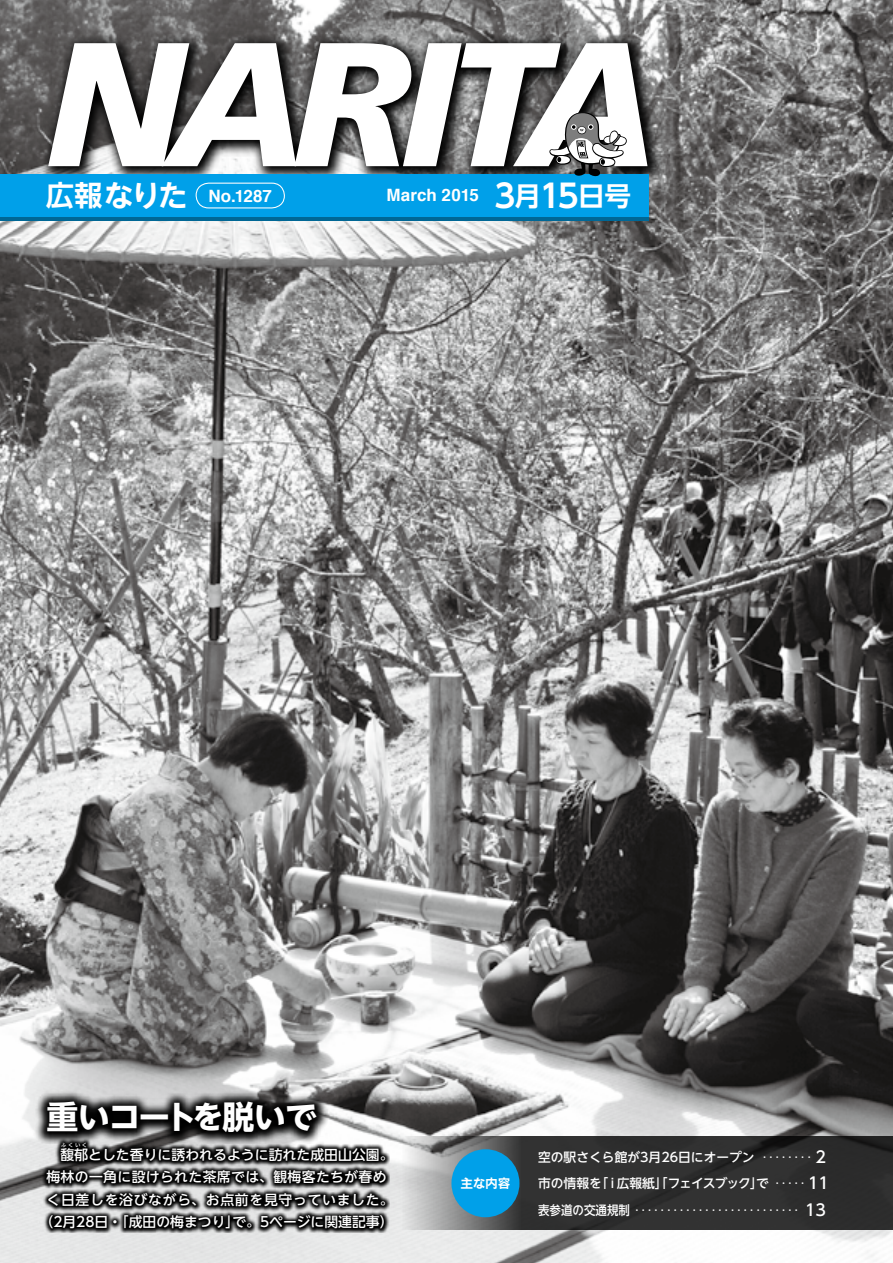
<style>
.page{position:relative;width:893px;height:1263px;background:#fff}
.page>*{position:absolute;margin:0;border:0;box-sizing:border-box;transform-origin:0 0}
.t1{font:700 31.95px "UD Shin Go NT Pro";letter-spacing:-.04em;color:#fff}
.t2{font:700 31.95px "UD Shin Go NT Pro De";color:#fff}
.t3{font:700 30.3px "UD Shin Go NT Pro De";color:#fff}
.t4{font:700 26.55px "UD Shin Go NT Pro De";color:#fff}
.t5{font:700 16.95px "Helvetica";color:#fff}
.t6{font:500 15.9px "UD Shin Go NT Pro";color:#fff}
.t7{font:500 13.8px/22.4px "UD Shin Go NT Pro";letter-spacing:.03em;color:#fff;text-align:center}
.t8{font:500 13.8px "UD Shin Go NT Pro";letter-spacing:.005em;color:#fff}
.t9{font:300 12.75px "UD Shin Go NT Pro";color:#fff}
.t10{font:500 12.75px "UD Shin Go NT Pro";color:#fff}
.t11{font:500 12.75px "UD Shin Go NT Pro";letter-spacing:-.03em;color:#fff}
.t12{font:12.75px "Rodin Pro B";color:#fff}
.t13{font:500 5.25px "UD Shin Go NT Pro";color:#fff}
.s1{font-size:28.35px}
.s2{font-weight:300}
.s3{font-weight:500}
</style>
<div class="page">
<img style="left:0;top:0;width:893px;height:1263px">
<svg style="left:398px;top:1136px;width:495px;height:94px;background:#424343"></svg>
<div style="left:451px;top:1149px;width:68px;height:68px;background:#00a0e9;border-radius:50%"></div>
<svg style="left:40px;top:1136px;width:350px;height:96px;background:#4b4c4c"></svg>
<svg style="left:33px;top:1087px;width:294px;height:56px;background:#535353"></svg>
<svg style="left:37px;top:32px;width:625px;height:150px;background:#6d6c6c"></svg>
<svg style="left:48px;top:43px;width:599px;height:123px"></svg>
<div style="left:0;top:178px;width:648px;height:43px;background:#006795"></div>
<div style="left:0;top:174px;width:648px;height:43px;background:#00a0e9"></div>
<svg style="left:549px;top:112px;width:78px;height:64px"></svg>
<div style="left:196px;top:183px;width:89px;height:25px;border:1px solid #fff;border-radius:13px"></div>
<h2 class="t3" style="left:46px;top:171px;width:144px"><span class="s1">広報</span>なりた</h2>
<p class="t5" style="left:208px;top:182px;width:65px">No.1287</p>
<p class="t5" style="left:386px;top:182px;width:94px">March 2015</p>
<h1 class="t2" style="left:495px;top:170px;width:23px">3</h1>
<h1 class="t2" style="left:540px;top:170px;width:41px">15</h1>
<h3 class="t4" style="left:578px;top:174px;width:54px">日号</h3>
<h3 class="t4" style="left:514px;top:174px;width:28px">月</h3>
<h1 class="t1" style="left:46px;top:1091px;width:272px">重いコートを脱いで</h1>
<p class="t13" style="left:61px;top:1141px;width:28px">ふくいく</p>
<p class="t7" style="left:40px;top:1165px;width:355px">梅林の一角に設けられた茶席では、観梅客たちが春めく日差しを浴びながら、お点前を見守っていました。（2月28日・「成田の梅まつりで」。5ページに関連記事(</p>
<p class="t8" style="left:60px;top:1144px;width:335px">馥郁とした香りに誘われるように訪れた成田山公園。</p>
<p class="t12" style="left:460px;top:1175px;width:52px">主な内容</p>
<p class="t6" style="left:816px;top:1144px;width:12px">2</p>
<p class="t10" style="left:538px;top:1146px;width:276px">空の駅さくら館が3 月 2 6 日にオープン <span class="s2">・・・・・・・・・</span></p>
<p class="t6" style="left:808px;top:1170px;width:23px">11</p>
<p class="t11" style="left:538px;top:1173px;width:269px">市の情報を ⅰ広報紙」「フェイスブックで」 <span class="s2">・・・・・・</span></p>
<p class="t10" style="left:595px;top:1173px;width:14px">「</p>
<p class="t9" style="left:538px;top:1199px;width:263px"><span class="s3">表参道の交通規制</span> ・・・・・・・・・・・・・・・・・・・・・・・・・・・</p>
<p class="t6" style="left:805px;top:1197px;width:23px">13</p>
</div>
